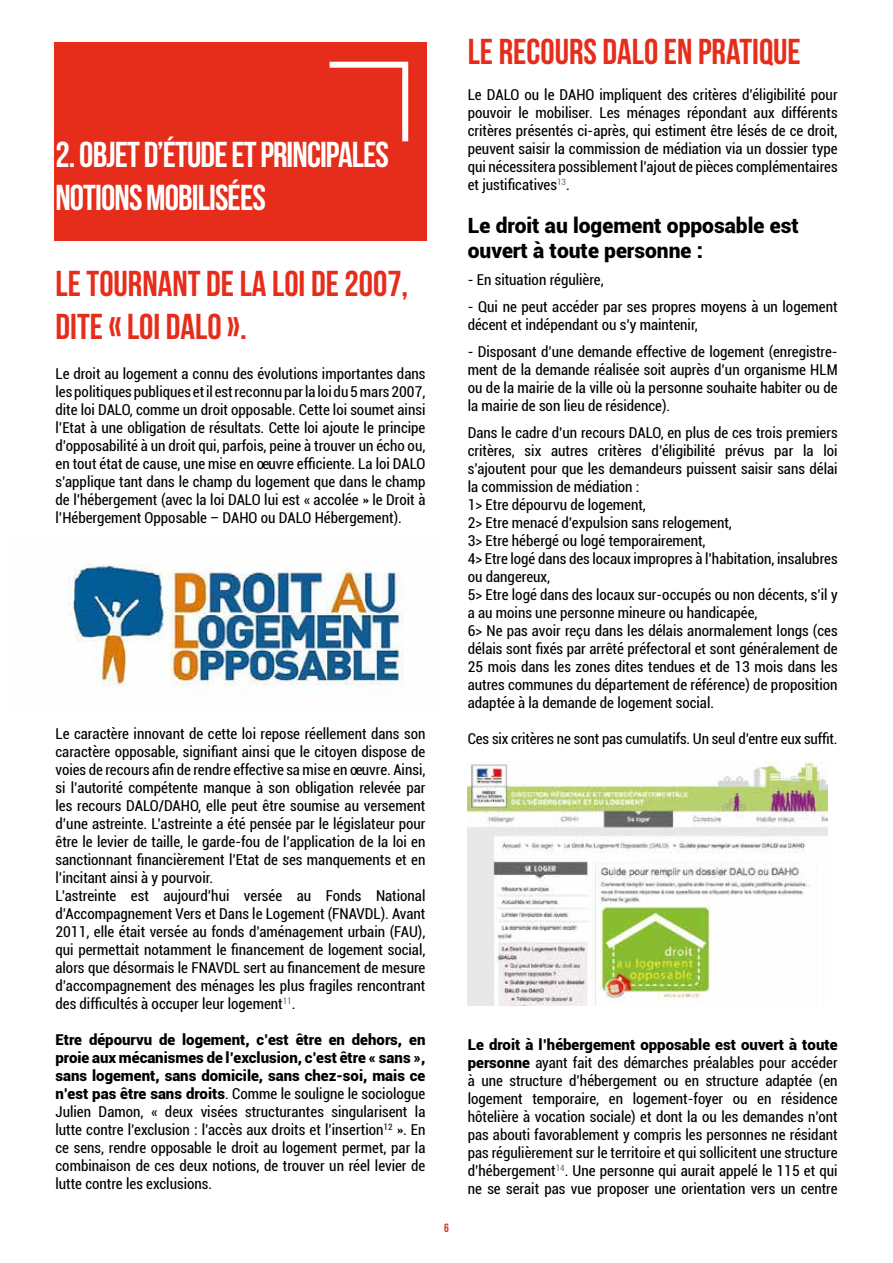
<style>
.page{position:relative;width:893px;height:1263px;background:#fff}
.page>*{position:absolute;margin:0;border:0;box-sizing:border-box;transform-origin:0 0}
.t1{font:36px/43.2px "Bebas Neue";color:#e62d1b}
.t2{font:36px/43.2px "Bebas Neue";letter-spacing:-.025em;color:#fff}
.t3{font:900 21px/25.2px "Roboto";color:#000}
.t4{font:condensed 15px/18px "Roboto";color:#000;text-align:justify}
.t5{font:12px "Bebas Neue";color:#e62d1b}
.s1{font-weight:900;font-stretch:normal}
</style>
<div class="page">
<div style="left:54px;top:42px;width:373px;height:199px;background:#e62d1b"></div>
<img style="left:68px;top:562px;width:336px;height:132px">
<img style="left:468px;top:762px;width:359px;height:244px">
<svg style="left:329px;top:61px;width:80px;height:81px"></svg>
<h1 class="t2" style="left:55px;top:133px;width:335px">2. OBJET D’ÉTUDE ET PRINCIPALES<br>NOTIONS MOBILISÉES</h1>
<h1 class="t1" style="left:55px;top:262px;width:354px">LE TOURNANT DE LA LOI DE 2007,<br>DITE « LOI DALO ».</h1>
<p class="t4" style="left:55px;top:364px;width:371px">Le droit au logement a connu des évolutions importantes dans les politiques publiques et il est reconnu par la loi du 5 mars 2007, dite loi DALO, comme un droit opposable. Cette loi soumet ainsi l’Etat à une obligation de résultats. Cette loi ajoute le principe d’opposabilité à un droit qui, parfois, peine à trouver un écho ou, en tout état de cause, une mise en œuvre efficiente. La loi DALO s’applique tant dans le champ du logement que dans le champ de l’hébergement (avec la loi DALO lui est « accolée » le Droit à l’Hébergement Opposable – DAHO ou DALO Hébergement).</p>
<p class="t4" style="left:55px;top:724px;width:371px;text-align:left">Le caractère innovant de cette loi repose réellement dans son caractère opposable, signifiant ainsi que le citoyen dispose de voies de recours afin de rendre effective sa mise en œuvre. Ainsi, si l’autorité compétente manque à son obligation relevée par les recours DALO/DAHO, elle peut être soumise au versement d’une astreinte. L’astreinte a été pensée par le législateur pour être le levier de taille, le garde-fou de l’application de la loi en sanctionnant financièrement l’Etat de ses manquements et en l’incitant ainsi à y pourvoir.<br>L’astreinte est aujourd’hui versée au Fonds National d’Accompagnement Vers et Dans le Logement (FNAVDL). Avant 2011, elle était versée au fonds d’aménagement urbain (FAU), qui permettait notamment le financement de logement social, alors que désormais le FNAVDL sert au financement de mesure d’accompagnement des ménages les plus fragiles rencontrant des difficultés à occuper leur logement<sup>11</sup>.</p>
<p class="t4" style="left:55px;top:1030px;width:371px"><span class="s1">Etre dépourvu de logement, c’est être en dehors, en proie aux mécanismes de l’exclusion, c’est être « sans », sans logement, sans domicile, sans chez-soi, mais ce n’est pas être sans droits</span>. Comme le souligne le sociologue Julien Damon, « deux visées structurantes singularisent la lutte contre l’exclusion : l’accès aux droits et l’insertion<sup>12</sup> ». En ce sens, rendre opposable le droit au logement permet, par la combinaison de ces deux notions, de trouver un réel levier de lutte contre les exclusions.</p>
<p class="t5" style="left:444px;top:1221px;width:6px">6</p>
<h1 class="t1" style="left:468px;top:29px;width:335px">LE RECOURS DALO EN PRATIQUE</h1>
<p class="t4" style="left:468px;top:85px;width:371px">Le DALO ou le DAHO impliquent des critères d’éligibilité pour pouvoir le mobiliser. Les ménages répondant aux différents critères présentés ci-après, qui estiment être lésés de ce droit, peuvent saisir la commission de médiation via un dossier type qui nécessitera possiblement l’ajout de pièces complémentaires et justificatives<sup>13</sup>.</p>
<h2 class="t3" style="left:468px;top:212px;width:333px">Le droit au logement opposable est ouvert à toute personne :</h2>
<p class="t4" style="left:468px;top:270px;width:137px">- En situation régulière,</p>
<p class="t4" style="left:468px;top:297px;width:371px">- Qui ne peut accéder par ses propres moyens à un logement décent et indépendant ou s’y maintenir,</p>
<p class="t4" style="left:468px;top:342px;width:371px">- Disposant d’une demande effective de logement (enregistre&shy;ment de la demande réalisée soit auprès d’un organisme HLM ou de la mairie de la ville où la personne souhaite habiter ou de la mairie de son lieu de résidence).</p>
<p class="t4" style="left:468px;top:423px;width:371px;text-align:left">Dans le cadre d’un recours DALO, en plus de ces trois premiers critères, six autres critères d’éligibilité prévus par la loi s’ajoutent pour que les demandeurs puissent saisir sans délai la commission de médiation :<br>1&gt; Etre dépourvu de logement,<br>2&gt; Etre menacé d’expulsion sans relogement,<br>3&gt; Etre hébergé ou logé temporairement,<br>4&gt; Etre logé dans des locaux impropres à l’habitation, insalubres ou dangereux,<br>5&gt; Etre logé dans des locaux sur-occupés ou non décents, s’il y a au moins une personne mineure ou handicapée,<br>6&gt; Ne pas avoir reçu dans les délais anormalement longs (ces délais sont fixés par arrêté préfectoral et sont généralement de 25 mois dans les zones dites tendues et de 13 mois dans les autres communes du département de référence) de proposition adaptée à la demande de logement social.</p>
<p class="t4" style="left:468px;top:729px;width:371px">Ces six critères ne sont pas cumulatifs. Un seul d’entre eux suffit.</p>
<p class="t4" style="left:468px;top:1035px;width:371px"><span class="s1">Le droit à l’hébergement opposable est ouvert à toute personne</span> ayant fait des démarches préalables pour accéder à une structure d’hébergement ou en structure adaptée (en logement temporaire, en logement-foyer ou en résidence hôtelière à vocation sociale) et dont la ou les demandes n’ont pas abouti favorablement y compris les personnes ne résidant pas régulièrement sur le territoire et qui sollicitent une structure d’hébergement<sup>14</sup>. Une personne qui aurait appelé le 115 et qui ne se serait pas vue proposer une orientation vers un centre</p>
</div>
